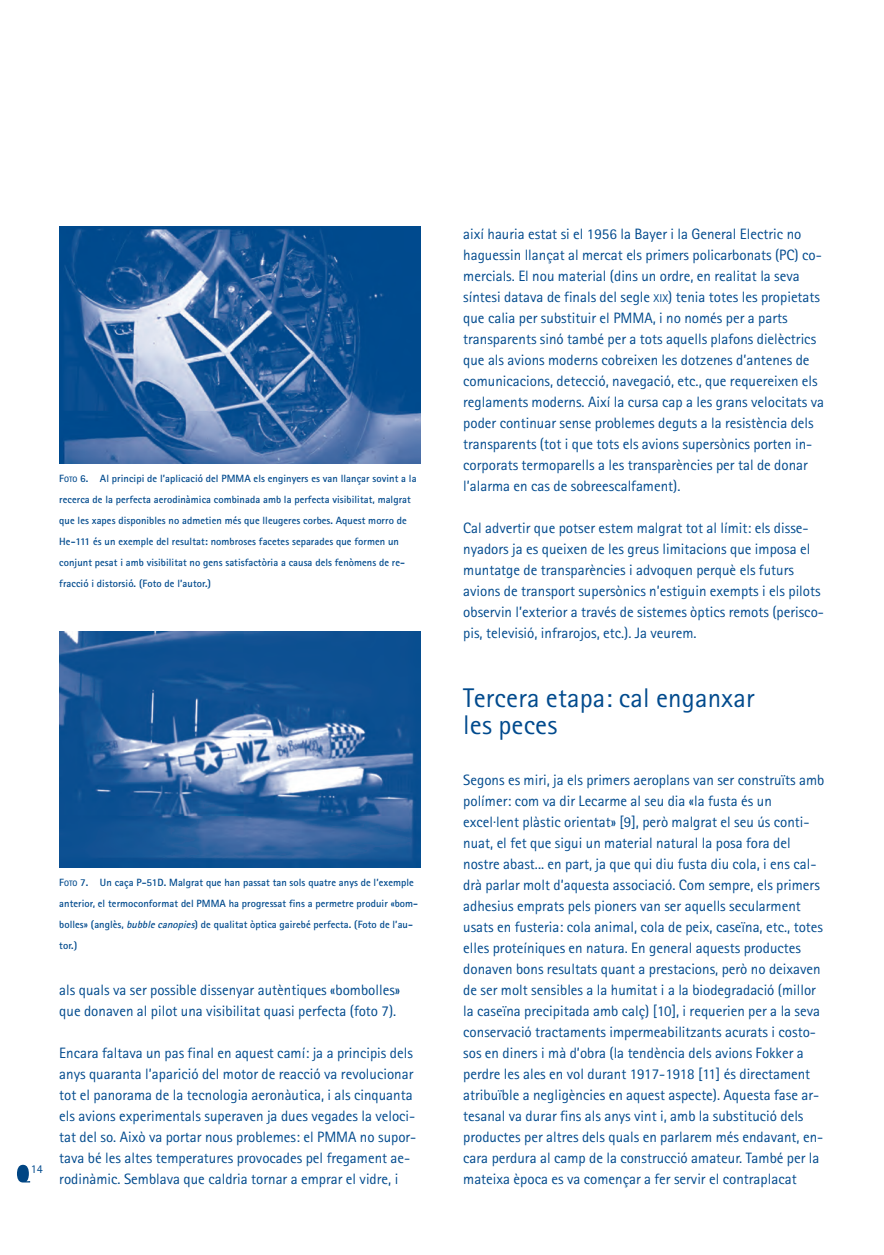
<style>
.page{position:relative;width:884px;height:1255px;background:#fff}
.page>*{position:absolute;margin:0;border:0;box-sizing:border-box;transform-origin:0 0}
.t1{font:27px/27px "Rotis Sans Serif";letter-spacing:.005em;color:#004a8d}
.t2{font:15px/21px "Rotis Sans Serif";color:#004a8d}
.t3{font:12px "Rotis Sans Serif";color:#004a8d}
.t4{font:700 10.5px/21px "Rotis Sans Serif";letter-spacing:.005em;color:#004a8d}
.s1{font-size:7.8px}
.s2{font-family:"Rotis Sans Serif TIS";font-style:italic}
.s3{font-size:11.25px}
</style>
<div class="page">
<svg style="left:17px;top:226px;width:404px;height:957px"></svg>
<p class="t4" style="left:59px;top:469px;width:359px">F<span class="s1">OTO</span> 6. Al principi de l’aplicació del PMMA els enginyers es van llançar sovint a la recerca de la perfecta aerodinàmica combinada amb la perfecta visibilitat, malgrat que les xapes disponibles no admetien més que lleugeres corbes. Aquest morro de He-111 és un exemple del resultat: nombroses facetes separades que formen un conjunt pesat i amb visibilitat no gens satisfactòria a causa dels fenòmens de re&shy;fracció i distorsió. (Foto de l’autor.)</p>
<p class="t3" style="left:31px;top:1164px;width:14px">14</p>
<p class="t4" style="left:59px;top:872px;width:360px">F<span class="s1">OTO</span> 7. Un caça P-51D. Malgrat que han passat tan sols quatre anys de l’exemple anterior, el termoconformat del PMMA ha progressat fins a permetre produir «bom&shy;bolles» (anglès, <span class="s2">bubble canopies</span>) de qualitat òptica gairebé perfecta. (Foto de l’au&shy;tor.)</p>
<p class="t2" style="left:59px;top:980px;width:342px">als quals va ser possible dissenyar autèntiques «bombolles» que donaven al pilot una visibilitat quasi perfecta (foto 7).</p>
<p class="t2" style="left:59px;top:1043px;width:359px">Encara faltava un pas final en aquest camí: ja a principis dels anys quaranta l’aparició del motor de reacció va revolucionar tot el panorama de la tecnologia aeronàutica, i als cinquanta els avions experimentals superaven ja dues vegades la veloci&shy;tat del so. Això va portar nous problemes: el PMMA no supor&shy;tava bé les altes temperatures provocades pel fregament ae&shy;rodinàmic. Semblava que caldria tornar a emprar el vidre, i</p>
<p class="t2" style="left:463px;top:224px;width:362px">així hauria estat si el 1956 la Bayer i la General Electric no haguessin llançat al mercat els primers policarbonats (PC) co&shy;mercials. El nou material (dins un ordre, en realitat la seva síntesi datava de finals del segle <span class="s3">XIX</span>) tenia totes les propietats que calia per substituir el PMMA, i no només per a parts transparents sinó també per a tots aquells plafons dielèctrics que als avions moderns cobreixen les dotzenes d’antenes de comunicacions, detecció, navegació, etc., que requereixen els reglaments moderns. Així la cursa cap a les grans velocitats va poder continuar sense problemes deguts a la resistència dels transparents (tot i que tots els avions supersònics porten in&shy;corporats termoparells a les transparències per tal de donar l’alarma en cas de sobreescalfament).</p>
<p class="t2" style="left:463px;top:518px;width:362px">Cal advertir que potser estem malgrat tot al límit: els disse&shy;nyadors ja es queixen de les greus limitacions que imposa el muntatge de transparències i advoquen perquè els futurs avions de transport supersònics n’estiguin exempts i els pilots observin l’exterior a través de sistemes òptics remots (perisco&shy;pis, televisió, infrarojos, etc.). Ja veurem.</p>
<h1 class="t1" style="left:463px;top:686px;width:293px">Tercera etapa: cal enganxar les peces</h1>
<p class="t2" style="left:463px;top:770px;width:363px">Segons es miri, ja els primers aeroplans van ser construïts amb polímer: com va dir Lecarme al seu dia «la fusta és un excel·lent plàstic orientat» [9], però malgrat el seu ús conti&shy;nuat, el fet que sigui un material natural la posa fora del nostre abast... en part, ja que qui diu fusta diu cola, i ens cal&shy;drà parlar molt d’aquesta associació. Com sempre, els primers adhesius emprats pels pioners van ser aquells secularment usats en fusteria: cola animal, cola de peix, caseïna, etc., totes elles proteíniques en natura. En general aquests productes donaven bons resultats quant a prestacions, però no deixaven de ser molt sensibles a la humitat i a la biodegradació (millor la caseïna precipitada amb calç) [10], i requerien per a la seva conservació tractaments impermeabilitzants acurats i costo&shy;sos en diners i mà d’obra (la tendència dels avions Fokker a perdre les ales en vol durant 1917-1918 [11] és directament atribuïble a negligències en aquest aspecte). Aquesta fase ar&shy;tesanal va durar fins als anys vint i, amb la substitució dels productes per altres dels quals en parlarem més endavant, en&shy;cara perdura al camp de la construcció amateur. També per la mateixa època es va començar a fer servir el contraplacat</p>
</div>
